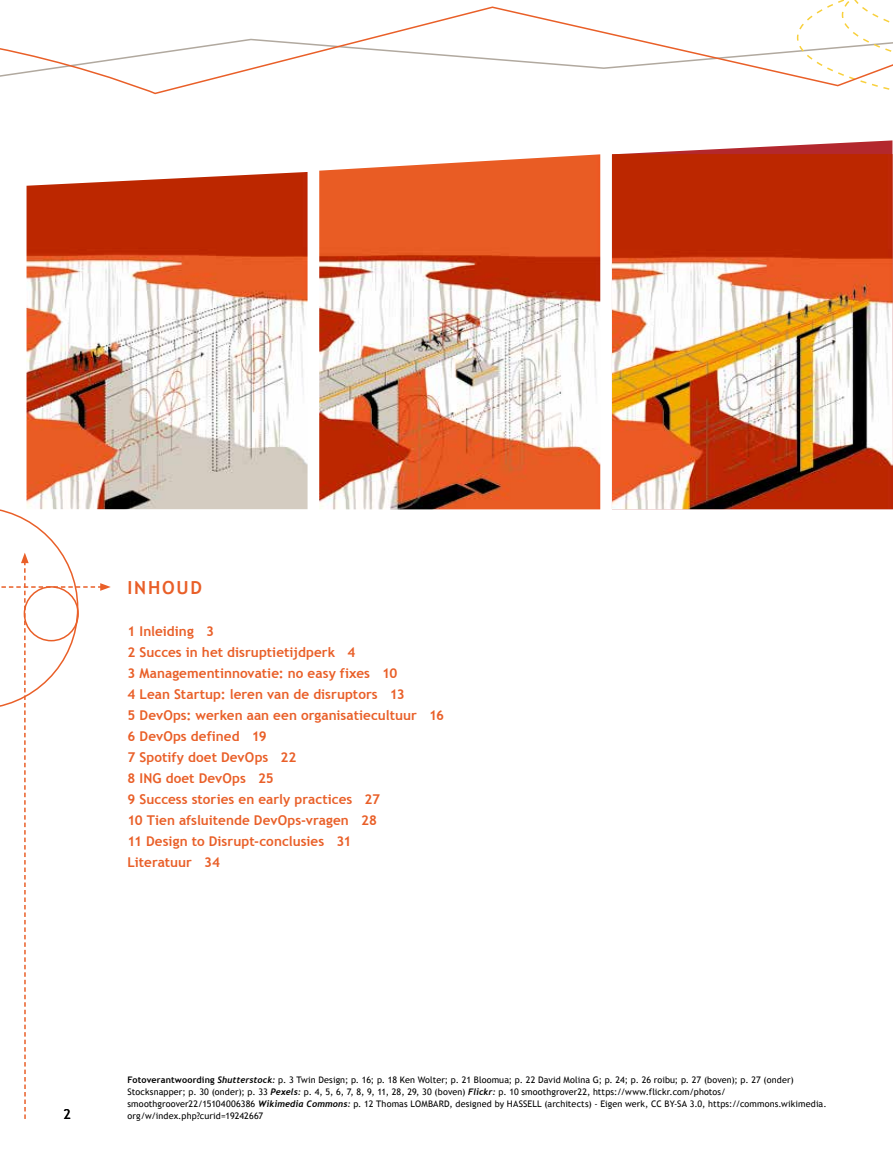
<style>
.page{position:relative;width:893px;height:1166px;background:#fff}
.page>*{position:absolute;margin:0;border:0;box-sizing:border-box;transform-origin:0 0}
.t1{font:700 18px "Trebuchet MS";letter-spacing:.095em;color:#e95f28}
.t2{font:700 13.5px/21px "Trebuchet MS";letter-spacing:.005em;color:#e95f28}
.t3{font:13.5px "Trebuchet MS";color:#000}
.t4{font:9px/12px "Trebuchet MS";letter-spacing:.01em;color:#000}
.s1{font-weight:700}
.s2{font-family:"Trebuchet";font-weight:700;font-style:italic}
</style>
<div class="page">
<svg style="left:0;top:509px;width:111px;height:609px"></svg>
<img style="left:27px;top:172px;width:281px;height:337px">
<img style="left:319px;top:154px;width:281px;height:355px">
<svg style="left:620px;top:140px;width:273px;height:14px"></svg>
<img style="left:612px;top:154px;width:281px;height:355px">
<svg style="left:0;top:0;width:893px;height:95px"></svg>
<h1 class="t1" style="left:128px;top:575px;width:76px">INHOUD</h1>
<p class="t2" style="left:128px;top:620px;width:318px">1 Inleiding 3<br>2 Succes in het disruptietijdperk 4<br>3 Managementinnovatie: no easy fixes 10<br>4 Lean Startup: leren van de disruptors 13<br>5 DevOps: werken aan een organisatiecultuur 16<br>6 DevOps defined 19<br>7 Spotify doet DevOps 22<br>8 ING doet DevOps 25<br>9 Success stories en early practices 27<br>10 Tien afsluitende DevOps-vragen 28<br>11 Design to Disrupt-conclusies 31<br>Literatuur 34</p>
<h2 class="t3" style="left:64px;top:1105px;width:9px">2</h2>
<p class="t4" style="left:128px;top:1073px;width:701px"><span class="s1">Fotoverantwoording</span> <span class="s2">Shutterstock:</span> p. 3 Twin Design; p. 16; p. 18 Ken Wolter; p. 21 Bloomua; p. 22 David Molina G; p. 24; p. 26 roibu; p. 27 (boven); p. 27 (onder)<br>Stocksnapper; p. 30 (onder); p. 33 <span class="s2">Pexels:</span> p. 4, 5, 6, 7, 8, 9, 11, 28, 29, 30 (boven) <span class="s2">Flickr:</span> p. 10 smoothgrover22, https://www.flickr.com/photos/ smoothgroover22/15104006386 <span class="s2">Wikimedia Commons:</span> p. 12 Thomas LOMBARD, designed by HASSELL (architects) - Eigen werk, CC BY-SA 3.0, https://commons.wikimedia. org/w/index.php?curid=19242667</p>
</div>
